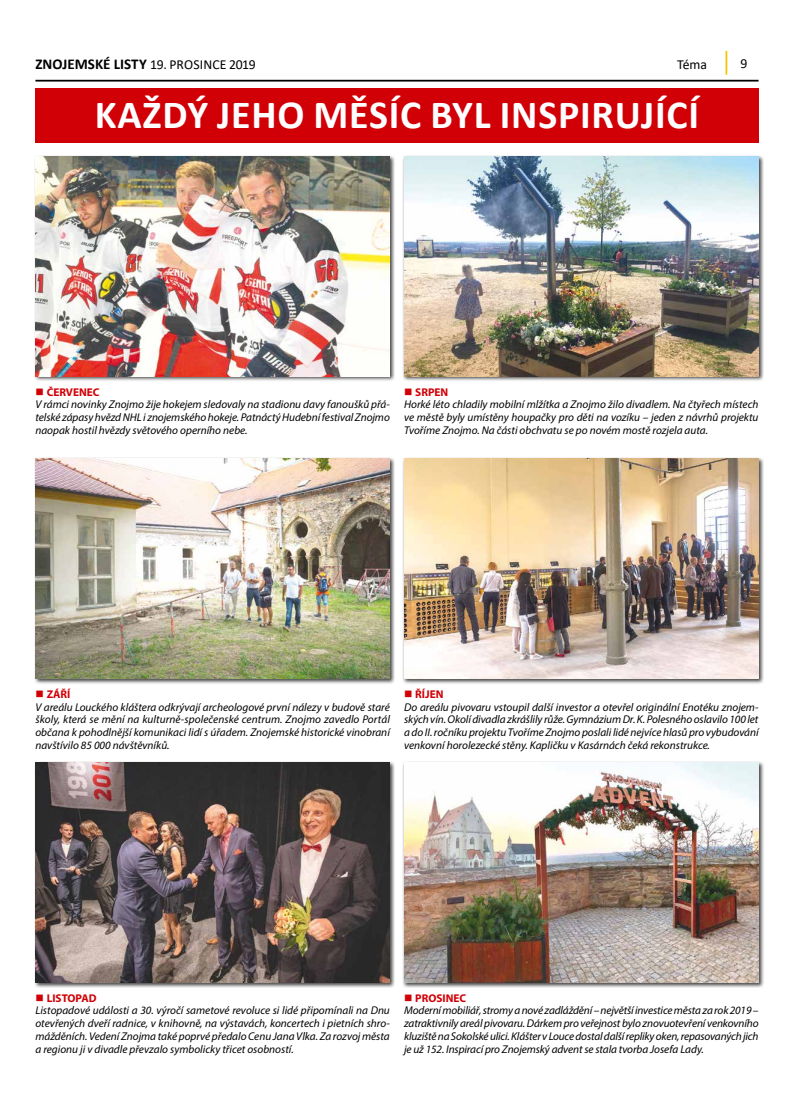
<style>
.page{position:relative;width:794px;height:1110px;background:#fff}
.page>*{position:absolute;margin:0;border:0;box-sizing:border-box;transform-origin:0 0}
.t1{font:700 40px "Calibri";letter-spacing:.02em;color:#fff}
.t2{font:13.75px "Calibri";color:#000}
.t3{font:italic 11.25px/12.8px "Myriad Pro";color:#000}
.s1{font-weight:700;font-size:15px}
.s2{color:#d10007}
.s3{font-weight:700;font-style:normal;color:#d10007}
</style>
<div class="page">
<hr style="left:725px;top:51px;width:2px;height:24px;background:#f5c400">
<hr style="left:35px;top:80px;width:723px;height:1px;background:#000">
<div style="left:35px;top:89px;width:723px;height:54px;background:#d10007"></div>
<div style="left:33px;top:154px;width:362px;height:228px;background:#000;opacity:.75"></div>
<img style="left:35px;top:156px;width:355px;height:220px">
<div style="left:33px;top:456px;width:362px;height:228px;background:#000;opacity:.75"></div>
<img style="left:35px;top:459px;width:355px;height:219px">
<div style="left:33px;top:760px;width:362px;height:227px;background:#000;opacity:.75"></div>
<img style="left:35px;top:762px;width:355px;height:220px">
<div style="left:402px;top:154px;width:362px;height:228px;background:#000;opacity:.75"></div>
<img style="left:404px;top:156px;width:354px;height:220px">
<div style="left:402px;top:456px;width:362px;height:228px;background:#000;opacity:.75"></div>
<img style="left:404px;top:459px;width:354px;height:219px">
<div style="left:402px;top:760px;width:362px;height:227px;background:#000;opacity:.75"></div>
<img style="left:404px;top:762px;width:354px;height:220px">
<p class="t2" style="left:35px;top:55px;width:222px"><span class="s1">ZNOJEMSKÉ LISTY</span> 19. PROSINCE 2019</p>
<p class="t2" style="left:677px;top:54px;width:31px">Téma</p>
<p class="t2" style="left:740px;top:53px;width:8px">9</p>
<h1 class="t1" style="left:95px;top:86px;width:606px">KAŽDÝ JEHO MĚSÍC BYL INSPIRUJÍCÍ</h1>
<p class="t3" style="left:35px;top:385px;width:356px"><span class="s2">■</span> <span class="s3">ČERVENEC<br></span>V rámci novinky Znojmo žije hokejem sledovaly na stadionu davy fanoušků přá&shy;telské zápasy hvězd NHL i znojemského hokeje. Patnáctý Hudební festival Znojmo naopak hostil hvězdy světového operního nebe.</p>
<p class="t3" style="left:404px;top:385px;width:356px"><span class="s2">■</span> <span class="s3">SRPEN<br></span>Horké léto chladily mobilní mlžítka a Znojmo žilo divadlem. Na čtyřech místech ve městě byly umístěny houpačky pro děti na vozíku – jeden z návrhů projektu Tvoříme Znojmo. Na části obchvatu se po novém mostě rozjela auta.</p>
<p class="t3" style="left:35px;top:687px;width:356px"><span class="s2">■</span> <span class="s3">ZÁŘÍ<br></span>V areálu Louckého kláštera odkrývají archeologové první nálezy v budově staré školy, která se mění na kulturně-společenské centrum. Znojmo zavedlo Portál občana k pohodlnější komunikaci lidí s úřadem. Znojemské historické vinobraní navštívilo 85 000 návštěvníků.</p>
<p class="t3" style="left:404px;top:687px;width:356px"><span class="s2">■</span> <span class="s3">ŘÍJEN<br></span>Do areálu pivovaru vstoupil další investor a otevřel originální Enotéku znojem&shy;ských vín. Okolí divadla zkrášlily růže. Gymnázium Dr. K. Polesného oslavilo 100 let a do II. ročníku projektu Tvoříme Znojmo poslali lidé nejvíce hlasů pro vybudování venkovní horolezecké stěny. Kapličku v Kasárnách čeká rekonstrukce.</p>
<p class="t3" style="left:35px;top:991px;width:356px"><span class="s2">■</span> <span class="s3">LISTOPAD<br></span>Listopadové události a 30. výročí sametové revoluce si lidé připomínali na Dnu otevřených dveří radnice, v knihovně, na výstavách, koncertech i pietních shro&shy;mážděních. Vedení Znojma také poprvé předalo Cenu Jana Vlka. Za rozvoj města a regionu ji v divadle převzalo symbolicky třicet osobností.</p>
<p class="t3" style="left:404px;top:991px;width:356px"><span class="s2">■</span> <span class="s3">PROSINEC<br></span>Moderní mobiliář, stromy a nové zadláždění – největší investice města za rok 2019 – zatraktivnily areál pivovaru. Dárkem pro veřejnost bylo znovuotevření venkovního kluziště na Sokolské ulici. Klášter v Louce dostal další repliky oken, repasovaných jich je už 152. Inspirací pro Znojemský advent se stala tvorba Josefa Lady.</p>
</div>
